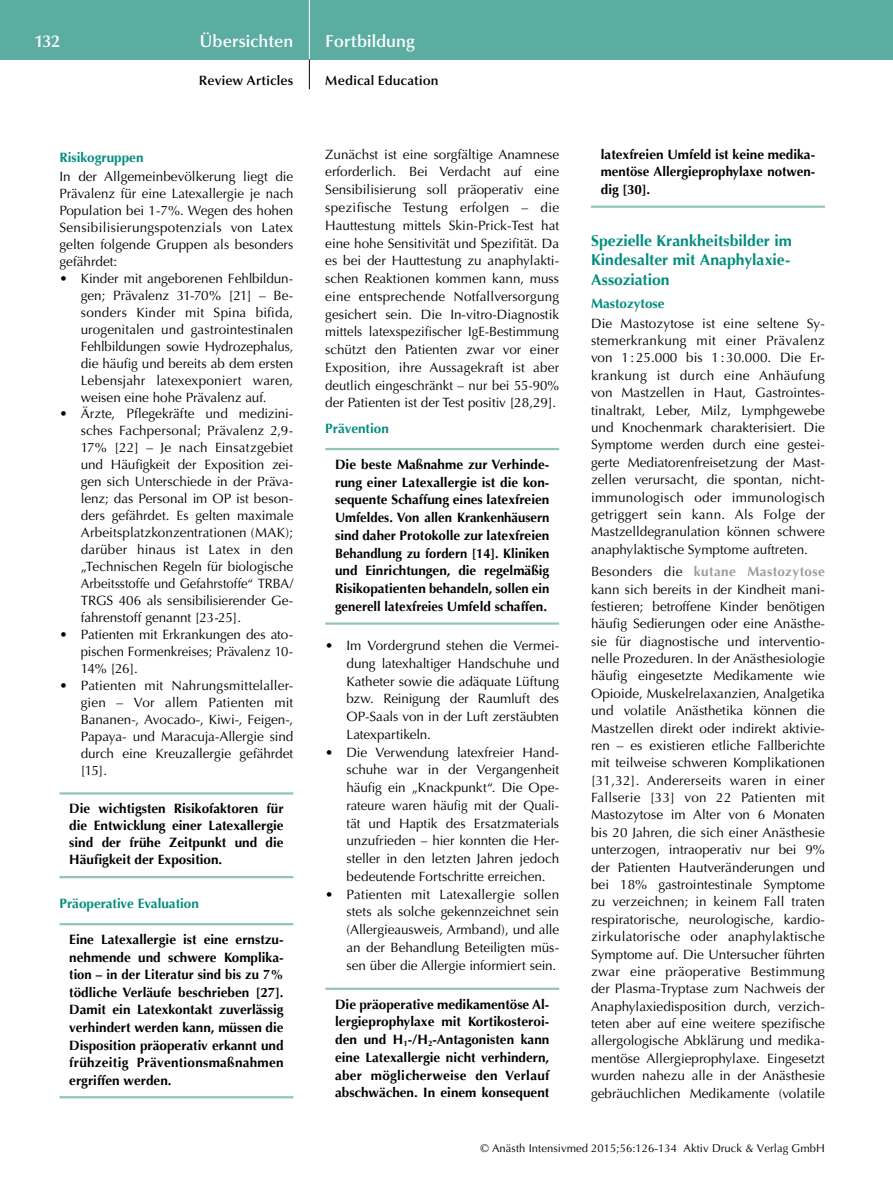
<style>
.page{position:relative;width:893px;height:1191px;background:#fff}
.page>*{position:absolute;margin:0;border:0;box-sizing:border-box;transform-origin:0 0}
.t1{font:600 17.25px "Optima";color:#fff}
.t2{font:700 15.75px/19.6px "Optima";color:#008d7d;text-align:justify}
.t3{font:13.5px/17.4px "Optima";color:#000;text-align:justify}
.t4{font:700 13.5px/17.7px "Optima";color:#000;text-align:justify}
.t5{font:700 13.5px "Optima";color:#008d7d}
.t6{font:600 13.5px "Optima";letter-spacing:.01em;color:#000}
.t7{font:11.25px "Optima";letter-spacing:.005em;color:#000}
.s1{font-weight:700;color:#9c9c9d}
</style>
<div class="page">
<div style="left:0;top:0;width:893px;height:60px;background:#5baca1"></div>
<hr style="left:309px;top:0;width:1px;height:60px;background:#fff">
<svg style="left:309px;top:60px;width:1px;height:29px"></svg>
<hr style="left:60px;top:792px;width:233px;height:2px;background:#93c3bb">
<hr style="left:60px;top:876px;width:233px;height:2px;background:#93c3bb">
<hr style="left:60px;top:923px;width:233px;height:2px;background:#93c3bb">
<hr style="left:60px;top:1096px;width:233px;height:2px;background:#93c3bb">
<hr style="left:325px;top:448px;width:234px;height:2px;background:#93c3bb">
<hr style="left:325px;top:622px;width:234px;height:2px;background:#93c3bb">
<hr style="left:325px;top:987px;width:234px;height:3px;background:#93c3bb">
<hr style="left:591px;top:205px;width:234px;height:3px;background:#93c3bb">
<p class="t1" style="left:34px;top:31px;width:28px">132</p>
<p class="t1" style="left:200px;top:31px;width:95px">Übersichten</p>
<p class="t1" style="left:325px;top:31px;width:91px">Fortbildung</p>
<p class="t6" style="left:199px;top:73px;width:96px">Review Articles</p>
<p class="t6" style="left:325px;top:73px;width:115px">Medical Education</p>
<p class="t5" style="left:60px;top:149px;width:86px">Risikogruppen</p>
<p class="t3" style="left:60px;top:168px;width:235px;line-height:17px">In der Allgemeinbevölkerung liegt die Prävalenz für eine Latexallergie je nach Population bei 1-7%. Wegen des hohen Sensibilisierungspotenzials von Latex gelten folgende Gruppen als besonders gefährdet:</p>
<p class="t3" style="left:81px;top:270px;width:214px;line-height:17px;text-indent:-21px">• Kinder mit angeborenen Fehlbildun&shy;gen; Prävalenz 31-70% [21] – Be&shy;sonders Kinder mit Spina bifida, urogenitalen und gastrointestinalen Fehlbildungen sowie Hydrozephalus, die häufig und bereits ab dem ersten Lebensjahr latexexponiert waren, weisen eine hohe Prävalenz auf.</p>
<p class="t3" style="left:81px;top:405px;width:214px;line-height:17px;text-indent:-21px">• Ärzte, Pflegekräfte und medizini&shy;sches Fachpersonal; Prävalenz 2,9- 17% [22] – Je nach Einsatzgebiet und Häufigkeit der Exposition zei&shy;gen sich Unterschiede in der Präva&shy;lenz; das Personal im OP ist beson&shy;ders gefährdet. Es gelten maximale Arbeitsplatzkonzentrationen (MAK); darüber hinaus ist Latex in den „Technischen Regeln für biologische Arbeitsstoffe und Gefahrstoffe“ TRBA/ TRGS 406 als sensibilisierender Ge&shy;fahrenstoff genannt [23-25].</p>
<p class="t3" style="left:81px;top:626px;width:214px;line-height:17px;text-indent:-21px">• Patienten mit Erkrankungen des ato&shy;pischen Formenkreises; Prävalenz 10- 14% [26].</p>
<p class="t3" style="left:81px;top:677px;width:214px;line-height:17px;text-indent:-21px">• Patienten mit Nahrungsmittelaller&shy;gien – Vor allem Patienten mit Bananen-, Avocado-, Kiwi-, Feigen-, Papaya- und Maracuja-Allergie sind durch eine Kreuzallergie gefährdet [15].</p>
<p class="t4" style="left:69px;top:800px;width:216px;line-height:17.1px">Die wichtigsten Risikofaktoren für die Entwicklung einer Latexallergie sind der frühe Zeitpunkt und die Häufigkeit der Exposition.</p>
<p class="t5" style="left:60px;top:895px;width:141px">Präoperative Evaluation</p>
<p class="t4" style="left:69px;top:930px;width:216px">Eine Latexallergie ist eine ernstzu&shy;nehmende und schwere Komplika&shy;tion – in der Literatur sind bis zu 7% tödliche Verläufe beschrieben [27].<br>Damit ein Latexkontakt zuverlässig verhindert werden kann, müssen die Disposition präoperativ erkannt und frühzeitig Präventionsmaßnahmen ergriffen werden.</p>
<p class="t3" style="left:325px;top:145px;width:235px">Zunächst ist eine sorgfältige Anamnese erforderlich. Bei Verdacht auf eine Sensibilisierung soll präoperativ eine spezifische Testung erfolgen – die Hauttestung mittels Skin-Prick-Test hat eine hohe Sensitivität und Spezifität. Da es bei der Hauttestung zu anaphylakti&shy;schen Reaktionen kommen kann, muss eine entsprechende Notfallversorgung gesichert sein. Die In-vitro-Diagnostik mittels latexspezifischer IgE-Bestimmung schützt den Patienten zwar vor einer Exposition, ihre Aussagekraft ist aber deutlich eingeschränkt – nur bei 55-90% der Patienten ist der Test positiv [28,29].</p>
<p class="t5" style="left:325px;top:420px;width:65px">Prävention</p>
<p class="t4" style="left:335px;top:455px;width:216px">Die beste Maßnahme zur Verhinde&shy;rung einer Latexallergie ist die kon&shy;sequente Schaffung eines latexfreien Umfeldes. Von allen Krankenhäusern sind daher Protokolle zur latexfreien Behandlung zu fordern [14]. Kliniken und Einrichtungen, die regelmäßig Risikopatienten behandeln, sollen ein generell latexfreies Umfeld schaffen.</p>
<p class="t3" style="left:347px;top:637px;width:214px;text-indent:-21px">• Im Vordergrund stehen die Vermei&shy;dung latexhaltiger Handschuhe und Katheter sowie die adäquate Lüftung bzw. Reinigung der Raumluft des OP-Saals von in der Luft zerstäubten Latexpartikeln.</p>
<p class="t3" style="left:347px;top:743px;width:214px;text-indent:-21px">• Die Verwendung latexfreier Hand&shy;schuhe war in der Vergangenheit häufig ein „Knackpunkt“. Die Ope&shy;rateure waren häufig mit der Quali&shy;tät und Haptik des Ersatzmaterials unzufrieden – hier konnten die Her&shy;steller in den letzten Jahren jedoch bedeutende Fortschritte erreichen.</p>
<p class="t3" style="left:347px;top:885px;width:214px;text-indent:-21px">• Patienten mit Latexallergie sollen stets als solche gekennzeichnet sein (Allergieausweis, Armband), und alle an der Behandlung Beteiligten müs&shy;sen über die Allergie informiert sein.</p>
<p class="t4" style="left:335px;top:995px;width:216px">Die präoperative medikamentöse Al&shy;lergieprophylaxe mit Kortikosteroi&shy;den und H<sub>1</sub>-/H<sub>2</sub>-Antagonisten kann eine Latexallergie nicht verhindern, aber möglicherweise den Verlauf abschwächen. In einem konsequent</p>
<p class="t4" style="left:601px;top:145px;width:216px">latexfreien Umfeld ist keine medika&shy;mentöse Allergieprophylaxe notwen&shy;dig [30].</p>
<p class="t2" style="left:591px;top:231px;width:202px">Spezielle Krankheitsbilder im Kindesalter mit Anaphylaxie-Assoziation</p>
<p class="t5" style="left:591px;top:296px;width:75px">Mastozytose</p>
<p class="t3" style="left:591px;top:314px;width:235px;text-align:left">Die Mastozytose ist eine seltene Sy-‑ stemerkrankung mit einer Prävalenz von 1:25.000 bis 1:30.000. Die Er&shy;krankung ist durch eine Anhäufung von Mastzellen in Haut, Gastrointes&shy;tinaltrakt, Leber, Milz, Lymphgewebe und Knochenmark charakterisiert. Die Symptome werden durch eine gestei&shy;gerte Mediatorenfreisetzung der Mast-‑ zellen verursacht, die spontan, nicht&shy;immunologisch oder immunologisch getriggert sein kann. Als Folge der Mastzelldegranulation können schwere anaphylaktische Symptome auftreten.</p>
<p class="t3" style="left:591px;top:563px;width:235px">Besonders die <span class="s1">kutane Mastozytose </span>kann sich bereits in der Kindheit mani&shy;festieren; betroffene Kinder benötigen häufig Sedierungen oder eine Anästhe&shy;sie für diagnostische und interventio&shy;nelle Prozeduren. In der Anästhesiologie häufig eingesetzte Medikamente wie Opioide, Muskelrelaxanzien, Analgetika und volatile Anästhetika können die Mastzellen direkt oder indirekt aktivie&shy;ren – es existieren etliche Fallberichte mit teilweise schweren Komplikationen [31,32]. Andererseits waren in einer Fallserie [33] von 22 Patienten mit Mastozytose im Alter von 6 Monaten bis 20 Jahren, die sich einer Anästhesie unterzogen, intraoperativ nur bei 9% der Patienten Hautveränderungen und bei 18% gastrointestinale Symptome zu verzeichnen; in keinem Fall traten respiratorische, neurologische, kardio&shy;zirkulatorische oder anaphylaktische Symptome auf. Die Untersucher führten zwar eine präoperative Bestimmung der Plasma-Tryptase zum Nachweis der Anaphylaxiedisposition durch, verzich&shy;teten aber auf eine weitere spezifische allergologische Abklärung und medika&shy;mentöse Allergieprophylaxe. Eingesetzt wurden nahezu alle in der Anästhesie gebräuchlichen Medikamente (volatile</p>
<p class="t7" style="left:480px;top:1142px;width:346px">© Anästh Intensivmed 2015;56:126-134 Aktiv Druck &amp; Verlag GmbH</p>
</div>
